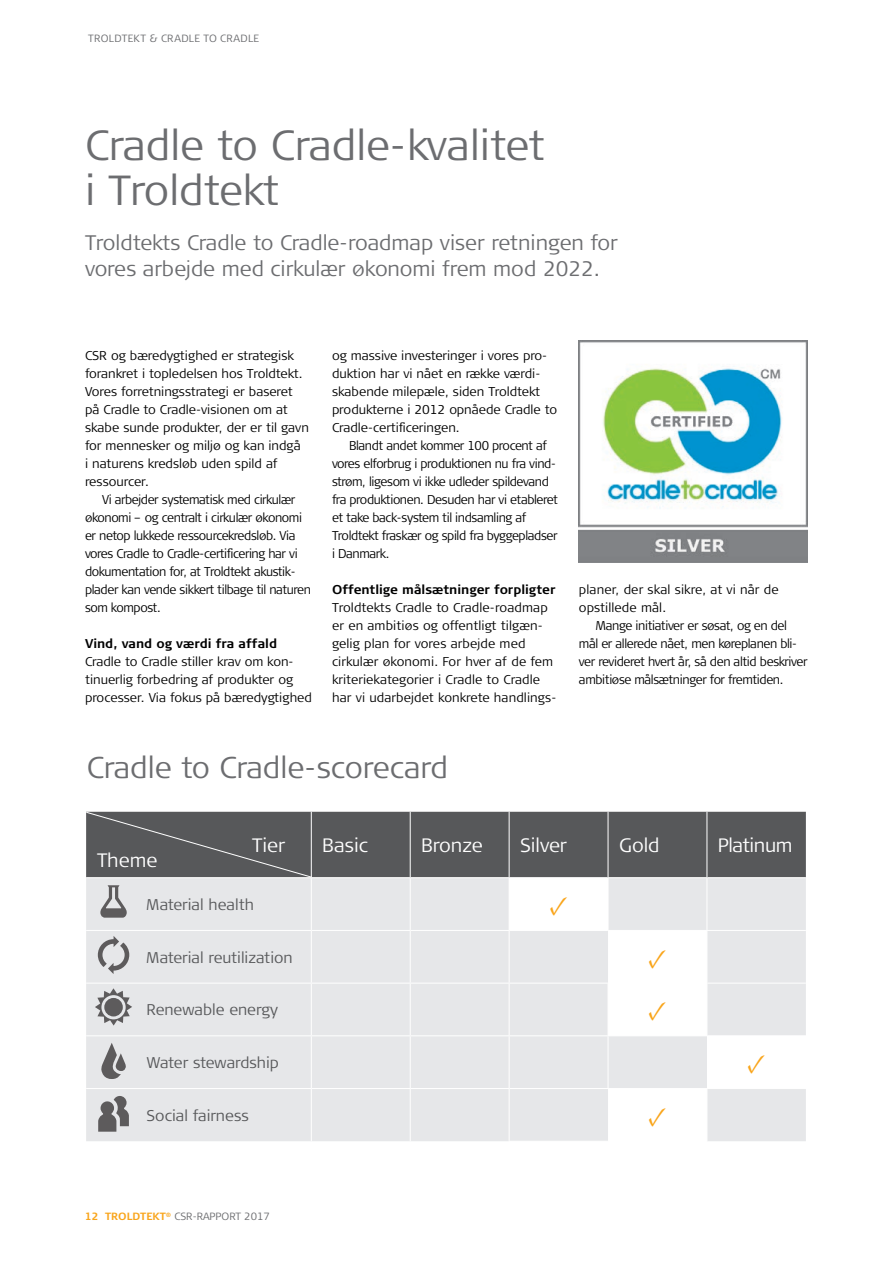
<style>
.page{position:relative;width:893px;height:1263px;background:#fff}
.page>*{position:absolute;margin:0;border:0;box-sizing:border-box;transform-origin:0 0}
.t1{font:300 42px/45px "Signa Column";color:#6c6d70}
.t2{font:300 30px "Signa Column";color:#6c6d70}
.t3{font:27.15px "Minion Pro";color:#f9a51b}
.t4{font:300 21px/25.5px "Signa Column";color:#6c6d70}
.t5{font:300 19.35px "Signa Column";color:#fff}
.t6{font:300 19.35px "Signa Column";letter-spacing:-.02em;color:#fff}
.t7{font:300 15.45px "Signa Column";color:#57585a}
.t8{font:300 12.75px/18px "Signa Column";letter-spacing:-.03em;color:#000001;scale:.96 1}
.t9{font:300 12.75px/18px "Signa Column";color:#000001}
.t10{font:300 12.75px/18px "Signa Column";letter-spacing:.01em;color:#000001}
.t11{font:700 12.75px "Signa Column";color:#000001}
.t12{font:300 10.5px "Signa Column";color:#6c6d70}
.t13{font:300 10.5px "Signa Column";letter-spacing:.025em;color:#6c6d70}
.s1{font-weight:700;color:#f9a51b}
</style>
<div class="page">
<div style="left:313px;top:812px;width:493px;height:65px;background:#57585a"></div>
<div style="left:86px;top:878px;width:423px;height:263px;background:#e6e7e9"></div>
<svg style="left:510px;top:878px;width:296px;height:263px;fill:#e6e7e9"></svg>
<hr style="left:410px;top:812px;width:1px;height:65px;background:#fff">
<hr style="left:509px;top:812px;width:1px;height:65px;background:#fff">
<hr style="left:608px;top:812px;width:1px;height:65px;background:#fff">
<hr style="left:706px;top:812px;width:1px;height:65px;background:#fff">
<hr style="left:311px;top:878px;width:1px;height:52px;background:#fff">
<hr style="left:410px;top:878px;width:1px;height:52px;background:#fff">
<hr style="left:608px;top:878px;width:1px;height:52px;background:#fff">
<hr style="left:86px;top:930px;width:225px;height:1px;background:#fff">
<hr style="left:311px;top:930px;width:99px;height:1px;background:#fff">
<hr style="left:311px;top:931px;width:1px;height:52px;background:#fff">
<hr style="left:410px;top:930px;width:100px;height:1px;background:#fff">
<hr style="left:410px;top:931px;width:1px;height:52px;background:#fff">
<hr style="left:608px;top:930px;width:99px;height:1px;background:#fff">
<hr style="left:707px;top:930px;width:99px;height:1px;background:#fff">
<hr style="left:706px;top:931px;width:1px;height:52px;background:#fff">
<hr style="left:86px;top:983px;width:225px;height:1px;background:#fff">
<hr style="left:311px;top:983px;width:99px;height:1px;background:#fff">
<hr style="left:311px;top:983px;width:1px;height:52px;background:#fff">
<hr style="left:410px;top:983px;width:99px;height:1px;background:#fff">
<hr style="left:509px;top:983px;width:99px;height:1px;background:#fff">
<hr style="left:608px;top:983px;width:99px;height:1px;background:#fff">
<hr style="left:707px;top:983px;width:99px;height:1px;background:#fff">
<hr style="left:86px;top:1035px;width:225px;height:1px;background:#fff">
<hr style="left:311px;top:1035px;width:99px;height:1px;background:#fff">
<hr style="left:311px;top:1036px;width:1px;height:52px;background:#fff">
<hr style="left:410px;top:1035px;width:99px;height:1px;background:#fff">
<hr style="left:410px;top:1036px;width:1px;height:52px;background:#fff">
<hr style="left:608px;top:1035px;width:99px;height:1px;background:#fff">
<hr style="left:707px;top:1035px;width:99px;height:1px;background:#fff">
<hr style="left:86px;top:1088px;width:225px;height:1px;background:#fff">
<hr style="left:311px;top:1088px;width:99px;height:1px;background:#fff">
<hr style="left:311px;top:1089px;width:1px;height:52px;background:#fff">
<hr style="left:410px;top:1088px;width:100px;height:1px;background:#fff">
<hr style="left:410px;top:1089px;width:1px;height:52px;background:#fff">
<hr style="left:608px;top:1088px;width:99px;height:1px;background:#fff">
<hr style="left:707px;top:1088px;width:99px;height:1px;background:#fff">
<hr style="left:706px;top:1089px;width:1px;height:52px;background:#fff">
<hr style="left:510px;top:930px;width:98px;height:1px;background:#fff">
<hr style="left:510px;top:1088px;width:98px;height:1px;background:#fff">
<hr style="left:706px;top:983px;width:1px;height:52px;background:#fff">
<hr style="left:608px;top:1036px;width:1px;height:52px;background:#fff">
<hr style="left:805px;top:1036px;width:1px;height:52px;background:#fff">
<hr style="left:706px;top:878px;width:1px;height:52px;background:#fff">
<hr style="left:410px;top:983px;width:1px;height:52px;background:#fff">
<hr style="left:608px;top:983px;width:1px;height:52px;background:#fff">
<hr style="left:509px;top:1035px;width:99px;height:1px;background:#fff">
<svg style="left:86px;top:811px;width:227px;height:67px;background:#5e5f61"></svg>
<svg style="left:101px;top:1043px;width:25px;height:37px"></svg>
<svg style="left:95px;top:988px;width:37px;height:37px"></svg>
<svg style="left:98px;top:936px;width:31px;height:38px"></svg>
<svg style="left:100px;top:885px;width:27px;height:33px"></svg>
<svg style="left:98px;top:1096px;width:31px;height:36px"></svg>
<img style="left:579px;top:340px;width:229px;height:222px">
<p class="t13" style="left:88px;top:33px;width:172px">TROLDTEKT &amp; CRADLE TO CRADLE</p>
<h1 class="t1" style="left:85px;top:123px;width:461px">Cradle to Cradle-kvalitet i Troldtekt</h1>
<h3 class="t4" style="left:85px;top:230px;width:534px">Troldtekts Cradle to Cradle-roadmap viser retningen for vores arbejde med cirkulær økonomi frem mod 2022.</h3>
<p class="t9" style="left:85px;top:347px;width:225px">CSR og bæredygtighed er strategisk forankret i topledelsen hos Troldtekt.<br>Vores forretningsstrategi er baseret på Cradle to Cradle-visionen om at skabe sunde produkter, der er til gavn for mennesker og miljø og kan indgå<br>i naturens kredsløb uden spild af ressourcer.</p>
<p class="t8" style="left:85px;top:491px;width:237px;text-indent:17px">Vi arbejder systematisk med cirkulær økonomi – og centralt i cirkulær økonomi er netop lukkede ressourcekredsløb. Via vores Cradle to Cradle-certificering har vi dokumentation for, at Troldtekt akustik&shy;plader kan vende sikkert tilbage til naturen som kompost.</p>
<p class="t11" style="left:85px;top:636px;width:194px">Vind, vand og værdi fra affald</p>
<p class="t9" style="left:85px;top:653px;width:228px">Cradle to Cradle stiller krav om kon&shy;tinuerlig forbedring af produkter og processer. Via fokus på bæredygtighed</p>
<p class="t9" style="left:332px;top:347px;width:227px">og massive investeringer i vores pro&shy;duktion har vi nået en række værdi&shy;skabende milepæle, siden Troldtekt produkterne i 2012 opnåede Cradle to Cradle-certificeringen.</p>
<p class="t8" style="left:332px;top:437px;width:237px;text-indent:17px">Blandt andet kommer 100 procent af vores elforbrug i produktionen nu fra vind&shy;strøm, ligesom vi ikke udleder spildevand fra produktionen. Desuden har vi etableret et take back-system til indsamling af Troldtekt fraskær og spild fra byggepladser i Danmark.</p>
<p class="t11" style="left:332px;top:582px;width:225px">Offentlige målsætninger forpligter</p>
<p class="t10" style="left:332px;top:599px;width:226px">Troldtekts Cradle to Cradle-roadmap er en ambitiøs og offentligt tilgæn&shy;gelig plan for vores arbejde med cirkulær økonomi. For hver af de fem kriteriekategorier i Cradle to Cradle har vi udarbejdet konkrete handlings-</p>
<h2 class="t2" style="left:87px;top:750px;width:363px">Cradle to Cradle-scorecard</h2>
<p class="t10" style="left:579px;top:581px;width:201px">planer, der skal sikre, at vi når de opstillede mål.</p>
<p class="t8" style="left:579px;top:617px;width:240px;text-indent:17px">Mange initiativer er søsat, og en del mål er allerede nået, men køreplanen bli&shy;ver revideret hvert år, så den altid beskriver ambitiøse målsætninger for fremtiden.</p>
<h3 class="t5" style="left:97px;top:849px;width:62px">Theme</h3>
<h3 class="t5" style="left:252px;top:834px;width:35px">Tier</h3>
<h3 class="t5" style="left:322px;top:834px;width:47px">Basic</h3>
<h3 class="t5" style="left:421px;top:834px;width:63px">Bronze</h3>
<h3 class="t5" style="left:520px;top:834px;width:49px">Silver</h3>
<h3 class="t5" style="left:619px;top:834px;width:42px">Gold</h3>
<h3 class="t6" style="left:718px;top:834px;width:76px">Platinum</h3>
<p class="t7" style="left:147px;top:896px;width:109px">Material health</p>
<h3 class="t3" style="left:549px;top:887px;width:20px">✓</h3>
<p class="t7" style="left:147px;top:949px;width:148px">Material reutilization</p>
<h3 class="t3" style="left:648px;top:940px;width:20px">✓</h3>
<p class="t7" style="left:147px;top:1001px;width:133px">Renewable energy</p>
<h3 class="t3" style="left:648px;top:992px;width:20px">✓</h3>
<p class="t7" style="left:147px;top:1054px;width:134px">Water stewardship</p>
<h3 class="t3" style="left:747px;top:1045px;width:20px">✓</h3>
<p class="t7" style="left:147px;top:1107px;width:104px">Social fairness</p>
<h3 class="t3" style="left:648px;top:1098px;width:20px">✓</h3>
<p class="t12" style="left:85px;top:1210px;width:186px"><span class="s1">12 TROLDTEKT</span><sup>®</sup> CSR-RAPPORT 2017</p>
</div>
